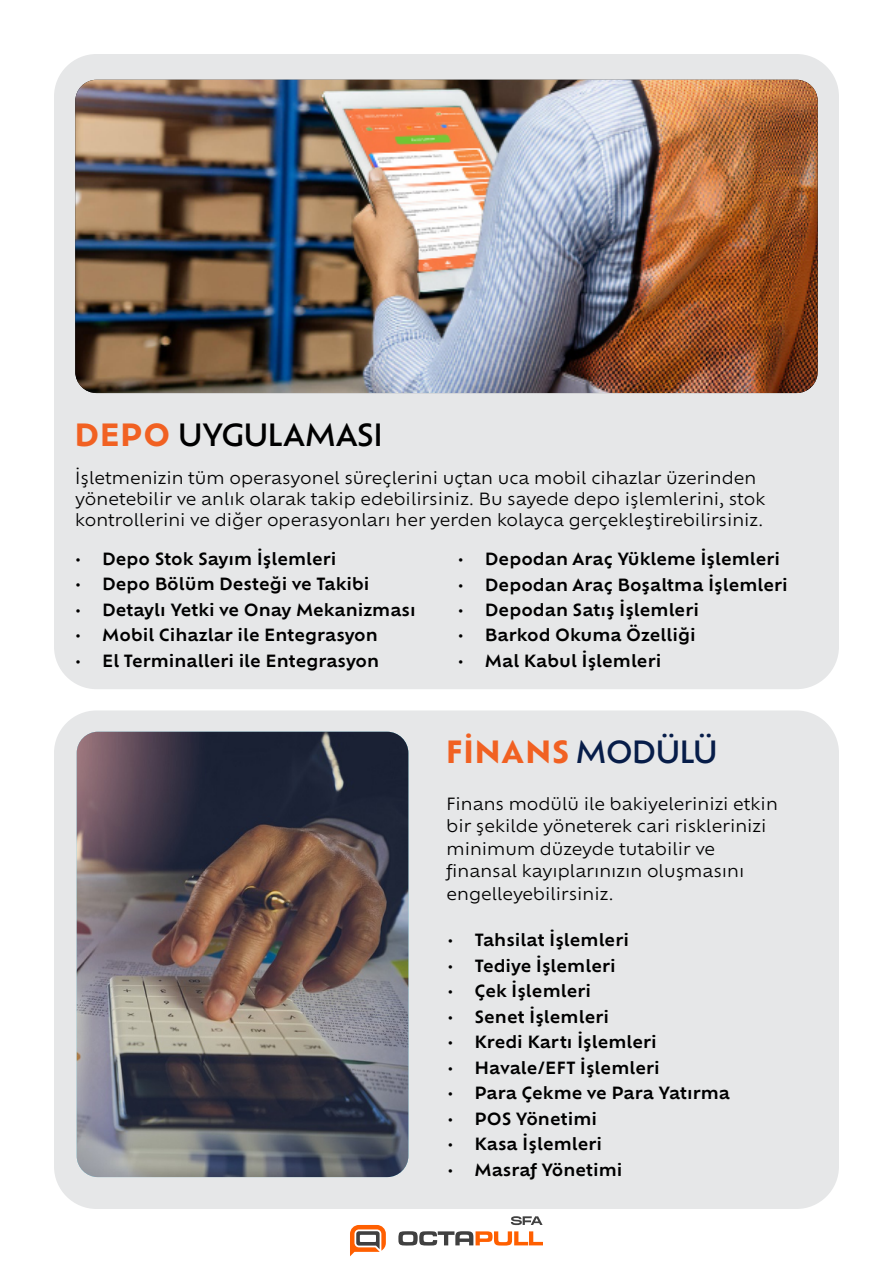
<style>
.page{position:relative;width:893px;height:1263px;background:#fff}
.page>*{position:absolute;margin:0;border:0;box-sizing:border-box;transform-origin:0 0}
.t1{font:500 30px "Ofelia Display";letter-spacing:.01em;color:#000}
.t2{font:700 30px "Ofelia Display";letter-spacing:.05em;color:#f16122}
.t3{font:600 16.5px "Ofelia Text";color:#000}
.t4{font:16.5px/22.5px "Ofelia Text";color:#000}
.s1{font-weight:700;color:#f16122}
.s2{font-weight:500;color:#071d49}
</style>
<div class="page">
<div style="left:54px;top:54px;width:785px;height:635px;background:#e6e7e8;border-radius:43px"></div>
<img style="left:75px;top:80px;width:743px;height:313px">
<svg style="left:398px;top:1231px;width:145px;height:14px"></svg>
<svg style="left:350px;top:1225px;width:36px;height:31px"></svg>
<svg style="left:511px;top:1216px;width:32px;height:9px"></svg>
<div style="left:54px;top:710px;width:785px;height:499px;background:#e6e7e8;border-radius:43px"></div>
<img style="left:77px;top:732px;width:331px;height:445px">
<h1 class="t1" style="left:75px;top:412px;width:309px"><span class="s1">DEPO</span> UYGULAMASI</h1>
<p class="t4" style="left:75px;top:467px;width:692px;line-height:21px">İşletmenizin tüm operasyonel süreçlerini uçtan uca mobil cihazlar üzerinden yönetebilir ve anlık olarak takip edebilirsiniz. Bu sayede depo işlemlerini, stok kontrollerini ve diğer operasyonları her yerden kolayca gerçekleştirebilirsiniz.</p>
<p class="t3" style="left:458px;top:546px;width:324px">• Depodan Araç Yükleme İşlemleri</p>
<p class="t3" style="left:458px;top:572px;width:331px">• Depodan Araç Boşaltma İşlemleri</p>
<p class="t3" style="left:458px;top:597px;width:243px">• Depodan Satış İşlemleri</p>
<p class="t3" style="left:458px;top:623px;width:239px">• Barkod Okuma Özelliği</p>
<p class="t3" style="left:458px;top:648px;width:205px">• Mal Kabul İşlemleri</p>
<p class="t3" style="left:75px;top:546px;width:263px">• Depo Stok Sayım İşlemleri</p>
<p class="t3" style="left:75px;top:572px;width:296px">• Depo Bölüm Desteği ve Takibi</p>
<p class="t3" style="left:75px;top:597px;width:342px">• Detaylı Yetki ve Onay Mekanizması</p>
<p class="t3" style="left:75px;top:623px;width:304px">• Mobil Cihazlar ile Entegrasyon</p>
<p class="t3" style="left:75px;top:648px;width:305px">• El Terminalleri ile Entegrasyon</p>
<h1 class="t2" style="left:446px;top:730px;width:272px">FİNANS <span class="s2">MODÜLÜ</span></h1>
<p class="t4" style="left:446px;top:791px;width:333px">Finans modülü ile bakiyelerinizi etkin bir şekilde yöneterek cari risklerinizi minimum düzeyde tutabilir ve finansal kayıplarınızın oluşmasını engelleyebilirsiniz.</p>
<p class="t3" style="left:447px;top:928px;width:183px">• Tahsilat İşlemleri</p>
<p class="t3" style="left:447px;top:953px;width:170px">• Tediye İşlemleri</p>
<p class="t3" style="left:447px;top:979px;width:145px">• Çek İşlemleri</p>
<p class="t3" style="left:447px;top:1004px;width:163px">• Senet İşlemleri</p>
<p class="t3" style="left:447px;top:1030px;width:211px">• Kredi Kartı İşlemleri</p>
<p class="t3" style="left:447px;top:1055px;width:214px">• Havale/EFT İşlemleri</p>
<p class="t3" style="left:447px;top:1081px;width:284px">• Para Çekme ve Para Yatırma</p>
<p class="t3" style="left:447px;top:1106px;width:151px">• POS Yönetimi</p>
<p class="t3" style="left:447px;top:1132px;width:156px">• Kasa İşlemleri</p>
<p class="t3" style="left:447px;top:1157px;width:177px">• Masraf Yönetimi</p>
</div>
